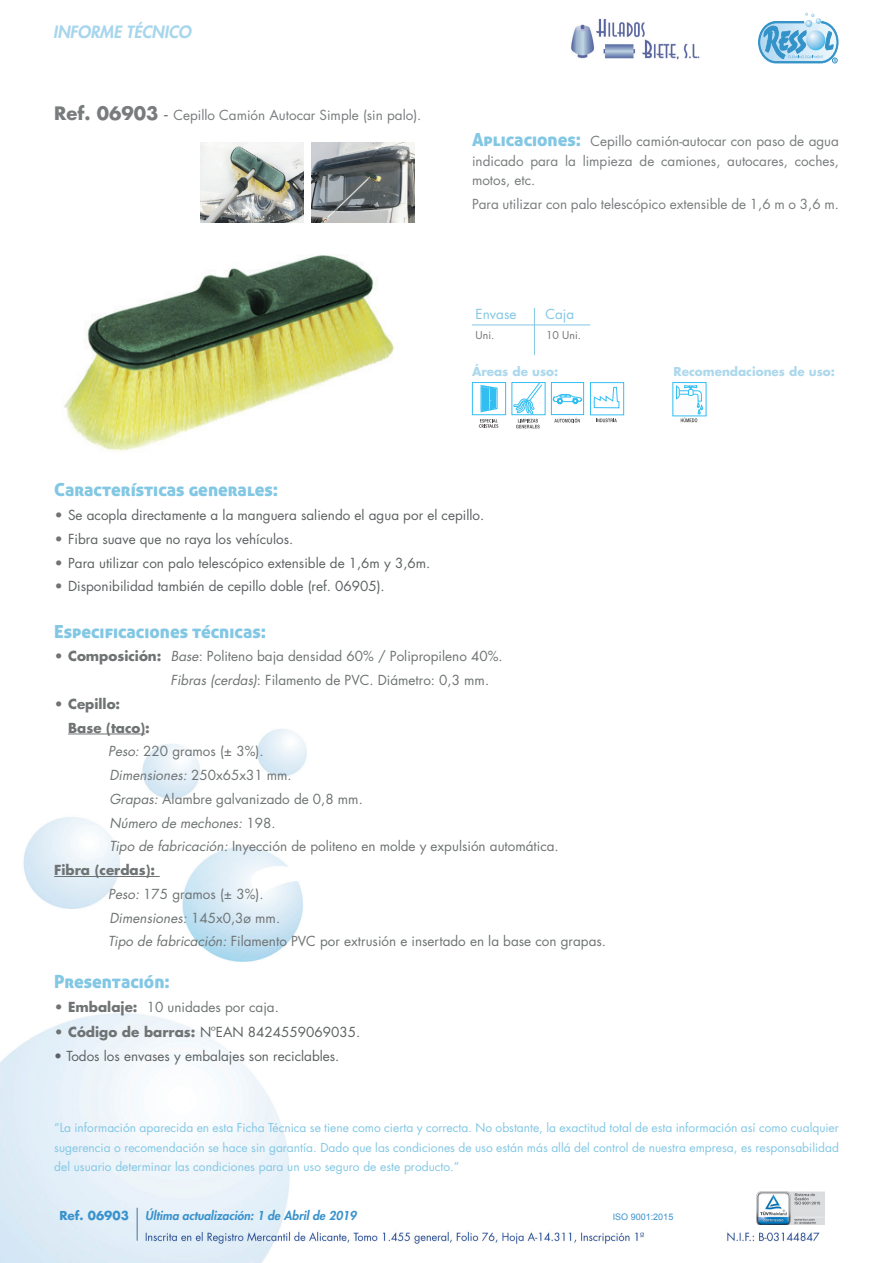
<style>
.page{position:relative;width:893px;height:1263px;background:#fff}
.page>*{position:absolute;margin:0;border:0;box-sizing:border-box;transform-origin:0 0}
.t1{font:18px "Aller Display";color:#82c7e4}
.t2{font:italic 800 16.5px "Futura Std";color:#a7d6ec}
.t3{font:13.5px/23.7px "Futura Std";color:#6f7374}
.t4{font:13.5px "Futura Std";color:#5d6162}
.t5{font:13.5px/19.5px "Futura Std";color:#787c7d;text-align:justify}
.t6{font:italic 13.5px "Futura Std";color:#6f7374}
.t7{font:700 13.5px "Futura Std";color:#6f7374}
.t8{font:13.5px "Futura Std";color:#82c7e4}
.t9{font:12px/19.5px "Futura Std";color:#82c7e4;text-align:justify}
.t10{font:italic 800 12px "Futura Std";color:#3a92cc}
.t11{font:700 12px "Futura Std";color:#acd8ed}
.t12{font:700 12px "Futura Std";color:#3a92cc}
.t13{font:10.5px "Futura Std";color:#6f7374}
.t14{font:9px "Arial";color:#3a92cc}
.s1{font-weight:700;font-size:18px}
.s2{font-size:18px}
.s3{font-family:"Aller Display";font-size:18px;color:#82c7e4}
.s4{font-weight:700;color:#6f7374}
.s5{font-weight:700}
.s6{font-style:italic}
.s7{font-style:normal}
</style>
<div class="page">
<img style="left:0;top:729px;width:825px;height:534px">
<img style="left:757px;top:1191px;width:68px;height:33px">
<hr style="left:137px;top:1208px;width:1px;height:32px;background:#4b6f97">
<svg style="left:758px;top:12px;width:81px;height:52px"></svg>
<img style="left:571px;top:18px;width:129px;height:42px">
<hr style="left:68px;top:734px;width:77px;height:1px;background:#6f7374">
<hr style="left:54px;top:876px;width:106px;height:1px;background:#6f7374">
<hr style="left:534px;top:308px;width:1px;height:47px;background:#82c7e4">
<hr style="left:472px;top:325px;width:118px;height:1px;background:#82c7e4">
<div style="left:672px;top:382px;width:34px;height:34px;background:#fbfdfe;border:1px solid #00aeef"></div>
<svg style="left:675px;top:385px;width:28px;height:37px"></svg>
<svg style="left:511px;top:382px;width:34px;height:33px"></svg>
<svg style="left:513px;top:382px;width:30px;height:46px"></svg>
<svg style="left:590px;top:382px;width:34px;height:40px"></svg>
<img style="left:64px;top:255px;width:330px;height:197px">
<div style="left:472px;top:382px;width:34px;height:33px;background:#fff;border:1px solid #00aeef"></div>
<svg style="left:479px;top:385px;width:24px;height:43px"></svg>
<svg style="left:554px;top:418px;width:26px;height:4px"></svg>
<svg style="left:552px;top:394px;width:30px;height:13px"></svg>
<img style="left:312px;top:142px;width:102px;height:81px">
<img style="left:201px;top:142px;width:102px;height:81px">
<p class="t2" style="left:53px;top:22px;width:140px">INFORME TÉCNICO</p>
<p class="t5" style="left:54px;top:105px;width:369px"><span class="s1">Ref. 06903</span> <span class="s2">-</span> Cepillo Camión Autocar Simple (sin palo).</p>
<p class="t5" style="left:472px;top:132px;width:368px"><span class="s3">Aplicaciones:</span> Cepillo camión-autocar con paso de agua indicado para la limpieza de camiones, autocares, coches, motos, etc.</p>
<p class="t5" style="left:472px;top:194px;width:368px">Para utilizar con palo telescópico extensible de 1,6 m o 3,6 m.</p>
<p class="t8" style="left:476px;top:305px;width:42px">Envase</p>
<p class="t8" style="left:545px;top:305px;width:30px">Caja</p>
<p class="t13" style="left:476px;top:328px;width:20px">Uni.</p>
<p class="t13" style="left:546px;top:328px;width:36px">10 Uni.</p>
<p class="t11" style="left:472px;top:364px;width:88px">Áreas de uso:</p>
<p class="t11" style="left:674px;top:364px;width:163px">Recomendaciones de uso:</p>
<h1 class="t1" style="left:54px;top:478px;width:225px">Características generales:</h1>
<p class="t4" style="left:54px;top:506px;width:431px"><span class="s4">•</span> Se acopla directamente a la manguera saliendo el agua por el cepillo.</p>
<p class="t4" style="left:54px;top:530px;width:241px"><span class="s4">•</span> Fibra suave que no raya los vehículos.</p>
<p class="t4" style="left:54px;top:554px;width:378px"><span class="s4">•</span> Para utilizar con palo telescópico extensible de 1,6m y 3,6m.</p>
<p class="t4" style="left:54px;top:578px;width:332px"><span class="s4">•</span> Disponibilidad también de cepillo doble (ref. 06905).</p>
<h1 class="t1" style="left:54px;top:620px;width:213px">Especificaciones técnicas:</h1>
<p class="t3" style="left:171px;top:645px;width:333px;text-indent:-116px"><span class="s5">• Composición:</span> <span class="s6">Base</span>: Politeno baja densidad 60% / Polipropileno 40%.<br><span class="s6">Fibras (cerdas)</span>: Filamento de PVC. Diámetro: 0,3 mm.</p>
<p class="t7" style="left:54px;top:695px;width:68px">• Cepillo:</p>
<p class="t7" style="left:68px;top:718px;width:83px">Base (taco):</p>
<p class="t3" style="left:108px;top:740px;width:157px"><span class="s6">Peso:</span> 220 gramos (± 3%).</p>
<p class="t6" style="left:109px;top:766px;width:184px">Dimensiones: <span class="s7">250x65x31 mm.</span></p>
<p class="t3" style="left:109px;top:787px;width:255px"><span class="s6">Grapas:</span> Alambre galvanizado de 0,8 mm.</p>
<p class="t6" style="left:109px;top:814px;width:168px">Número de mechones: <span class="s7">198.</span></p>
<p class="t3" style="left:109px;top:835px;width:451px"><span class="s6">Tipo de fabricación:</span> Inyección de politeno en molde y expulsión automática.</p>
<p class="t7" style="left:54px;top:861px;width:102px">Fibra (cerdas):</p>
<p class="t3" style="left:108px;top:882px;width:157px"><span class="s6">Peso:</span> 175 gramos (± 3%).</p>
<p class="t6" style="left:109px;top:909px;width:172px">Dimensiones: <span class="s7">145x0,3ø mm.</span></p>
<p class="t3" style="left:108px;top:930px;width:499px"><span class="s6">Tipo de fabricación:</span> Filamento PVC por extrusión e insertado en la base con grapas.</p>
<h1 class="t1" style="left:54px;top:970px;width:117px">Presentación:</h1>
<p class="t3" style="left:54px;top:995px;width:226px"><span class="s5">• Embalaje:</span> 10 unidades por caja.</p>
<p class="t4" style="left:54px;top:1024px;width:307px"><span class="s4">• Código de barras:</span> NºEAN 8424559069035.</p>
<p class="t4" style="left:54px;top:1047px;width:287px">• Todos los envases y embalajes son reciclables.</p>
<p class="t9" style="left:54px;top:1118px;width:786px">“La información aparecida en esta Ficha Técnica se tiene como cierta y correcta. No obstante, la exactitud total de esta información así como cualquier sugerencia o recomendación se hace sin garantía. Dado que las condiciones de uso están más allá del control de nuestra empresa, es responsabilidad del usuario determinar las condiciones para un uso seguro de este producto.”</p>
<p class="t12" style="left:59px;top:1207px;width:71px">Ref. 06903</p>
<p class="t10" style="left:145px;top:1208px;width:213px">Última actualización: 1 de Abril de 2019</p>
<p class="t14" style="left:613px;top:1211px;width:62px">ISO 9001:2015</p>
</div>
